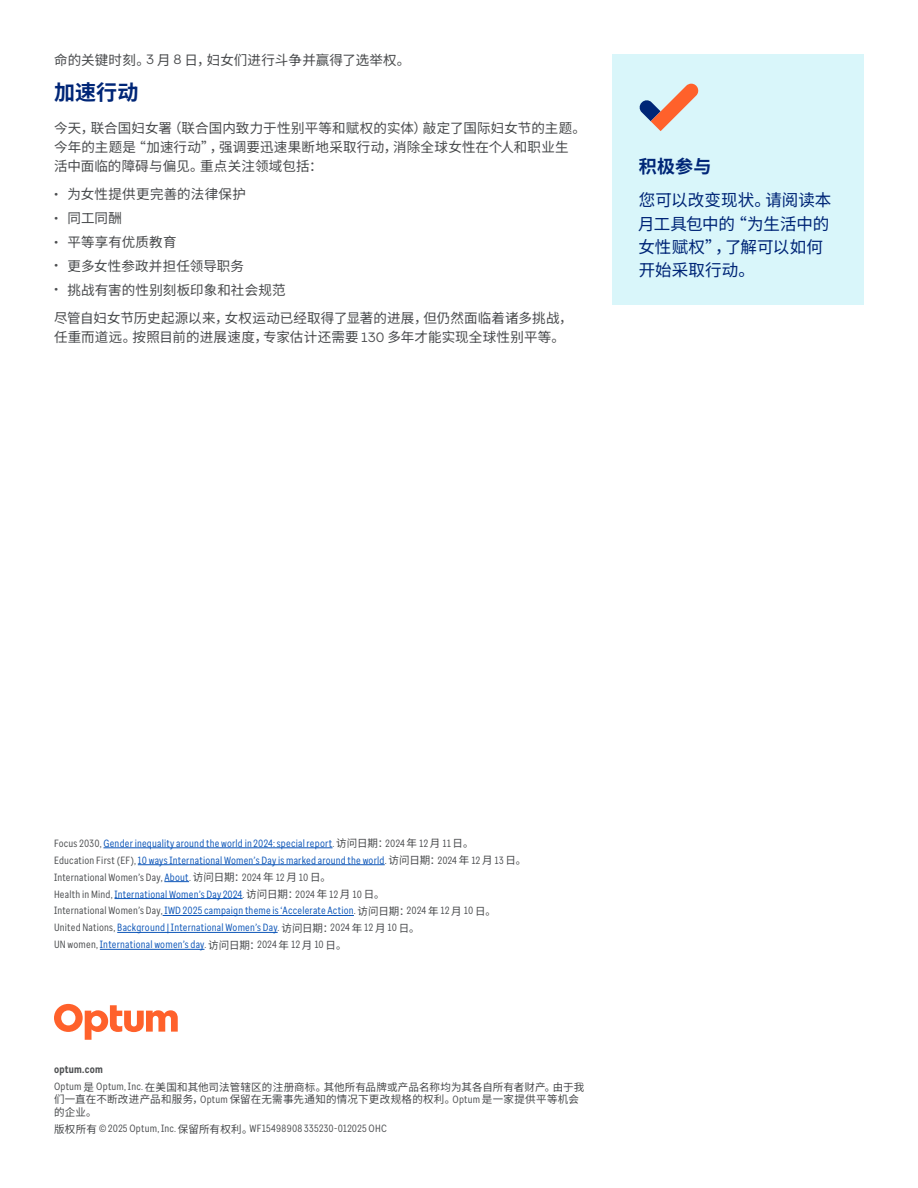
<style>
.page{position:relative;width:918px;height:1188px;background:#fff}
.page>*{position:absolute;margin:0;border:0;box-sizing:border-box;transform-origin:0 0}
.Body{font:700 21px "Noto Sans SC";color:#002677}
.Callout_header{font:700 18px "Noto Sans SC";color:#002677}
.Callout_body{font:16.5px/23.1px "Noto Sans SC";letter-spacing:.005em;color:#002677}
.Body-2{font:13.5px/18.9px "Noto Sans SC";letter-spacing:.015em;color:#4b4d4f}
.Legal{font:10.5px "Enterprise Sans Cond";letter-spacing:.02em;color:#0c55b8}
.Legal-2{font:10.5px/12.6px "Noto Sans SC";letter-spacing:.02em;color:#4b4d4f}
.Legal-3{font:10.5px "Enterprise Sans Cond";letter-spacing:.02em;color:#4b4d4f}
.Legal-4{font:700 10.5px "Enterprise Sans Cond";letter-spacing:.02em;color:#4b4d4f}
.s1{font-family:"Enterprise Sans"}
.s2{color:#4b4d4f}
.s3{font-family:"Noto Sans SC";color:#4b4d4f}
.s4{color:#0c55b8}
.s5{font-family:"Noto Sans SC"}
.s6{font-family:"Enterprise Sans";color:#4b4d4f}
.s7{font-family:"Enterprise Sans Cond"}
</style>
<div class="page">
<hr style="left:103px;top:848px;width:230px;height:1px;background:#0c55b8">
<hr style="left:138px;top:864px;width:247px;height:1px;background:#0c55b8">
<svg style="left:164px;top:881px;width:25px;height:1px"></svg>
<hr style="left:115px;top:898px;width:128px;height:1px;background:#0c55b8">
<hr style="left:163px;top:915px;width:191px;height:1px;background:#0c55b8">
<hr style="left:117px;top:932px;width:161px;height:1px;background:#0c55b8">
<hr style="left:100px;top:949px;width:104px;height:1px;background:#0c55b8">
<div style="left:612px;top:54px;width:252px;height:251px;background:#d9f6fa"></div>
<svg style="left:639px;top:84px;width:60px;height:47px"></svg>
<svg style="left:54px;top:1004px;width:124px;height:36px"></svg>
<p class="Body-2" style="left:54px;top:51px;width:358px">命的关键时刻。<span class="s1">3</span> 月 <span class="s1">8</span> 日，妇女们进行斗争并赢得了选举权。</p>
<p class="Body" style="left:54px;top:81px;width:86px">加速行动</p>
<p class="Body-2" style="left:54px;top:119px;width:534px">今天，联合国妇女署（联合国内致力于性别平等和赋权的实体）敲定了国际妇女节的主题。今年的主题是“加速行动”，强调要迅速果断地采取行动，消除全球女性在个人和职业生<br>活中面临的障碍与偏见。重点关注领域包括：</p>
<p class="Body-2" style="left:54px;top:185px;width:193px"><span class="s1">•</span> 为女性提供更完善的法律保护</p>
<p class="Body-2" style="left:54px;top:209px;width:69px"><span class="s1">•</span> 同工同酬</p>
<p class="Body-2" style="left:54px;top:233px;width:124px"><span class="s1">•</span> 平等享有优质教育</p>
<p class="Body-2" style="left:54px;top:257px;width:192px"><span class="s1">•</span> 更多女性参政并担任领导职务</p>
<p class="Body-2" style="left:54px;top:280px;width:233px"><span class="s1">•</span> 挑战有害的性别刻板印象和社会规范</p>
<p class="Body-2" style="left:54px;top:309px;width:520px">尽管自妇女节历史起源以来，女权运动已经取得了显著的进展，但仍然面临着诸多挑战，任重而道远。按照目前的进展速度，专家估计还需要 <span class="s1">130</span> 多年才能实现全球性别平等。</p>
<p class="Callout_header" style="left:639px;top:156px;width:74px">积极参与</p>
<p class="Callout_body" style="left:638px;top:189px;width:195px">您可以改变现状。请阅读本月工具包中的“为生活中的女性赋权”，了解可以如何开始采取行动。</p>
<p class="Legal" style="left:54px;top:836px;width:421px"><span class="s2">Focus 2030,</span> Gender inequality around the world in 2024: special report<span class="s2">.</span> <span class="s3">访问日期：</span><span class="s2">2024</span> <span class="s3">年</span> <span class="s2">12</span> <span class="s3">月</span> <span class="s2">11</span> <span class="s3">日。</span></p>
<p class="Legal" style="left:54px;top:853px;width:474px"><span class="s2">Education First (EF),</span> 10 ways International Women<span class="s1">’</span>s Day is marked around the world<span class="s2">.</span> <span class="s3">访问日期：</span><span class="s2">2024</span> <span class="s3">年</span> <span class="s2">12</span> <span class="s3">月</span> <span class="s2">13</span> <span class="s3">日。</span></p>
<p class="Legal-3" style="left:54px;top:870px;width:279px">International Women<span class="s1">’</span>s Day, <span class="s4">About</span>. <span class="s5">访问日期：</span>2024 <span class="s5">年</span> 12 <span class="s5">月</span> 10 <span class="s5">日。</span></p>
<p class="Legal" style="left:54px;top:887px;width:332px"><span class="s2">Health in Mind,</span> International Women<span class="s1">’</span>s Day 2024<span class="s2">.</span> <span class="s3">访问日期：</span><span class="s2">2024</span> <span class="s3">年</span> <span class="s2">12</span> <span class="s3">月</span> <span class="s2">10</span> <span class="s3">日。</span></p>
<p class="Legal" style="left:54px;top:904px;width:444px"><span class="s2">International Women</span><span class="s6">’</span><span class="s2">s Day,</span> IWD 2025 campaign theme is <span class="s1">‘</span>Accelerate Action<span class="s2">.</span> <span class="s3">访问日期：</span><span class="s2">2024</span> <span class="s3">年</span> <span class="s2">12</span> <span class="s3">月</span> <span class="s2">10</span> <span class="s3">日。</span></p>
<p class="Legal" style="left:54px;top:921px;width:367px"><span class="s2">United Nations,</span> Background | International Women<span class="s1">’</span>s Day<span class="s2">.</span> <span class="s3">访问日期：</span><span class="s2">2024</span> <span class="s3">年</span> <span class="s2">12</span> <span class="s3">月</span> <span class="s2">10</span> <span class="s3">日。</span></p>
<p class="Legal" style="left:54px;top:938px;width:294px"><span class="s2">UN women,</span> International women<span class="s1">’</span>s day<span class="s2">.</span> <span class="s3">访问日期：</span><span class="s2">2024</span> <span class="s3">年</span> <span class="s2">12</span> <span class="s3">月</span> <span class="s2">10</span> <span class="s3">日。</span></p>
<p class="Legal-4" style="left:54px;top:1063px;width:50px">optum.com</p>
<p class="Legal-2" style="left:54px;top:1081px;width:532px"><span class="s7">Optum</span> 是 <span class="s7">Optum, Inc.</span> 在美国和其他司法管辖区的注册商标。其他所有品牌或产品名称均为其各自所有者财产。由于我们一直在不断改进产品和服务，<span class="s7">Optum</span> 保留在无需事先通知的情况下更改规格的权利。<span class="s7">Optum</span> 是一家提供平等机会的企业。</p>
<p class="Legal-3" style="left:54px;top:1122px;width:334px"><span class="s5">版权所有</span> © 2025 Optum, Inc. <span class="s5">保留所有权利。</span>WF15498908 335230-012025 OHC</p>
</div>
